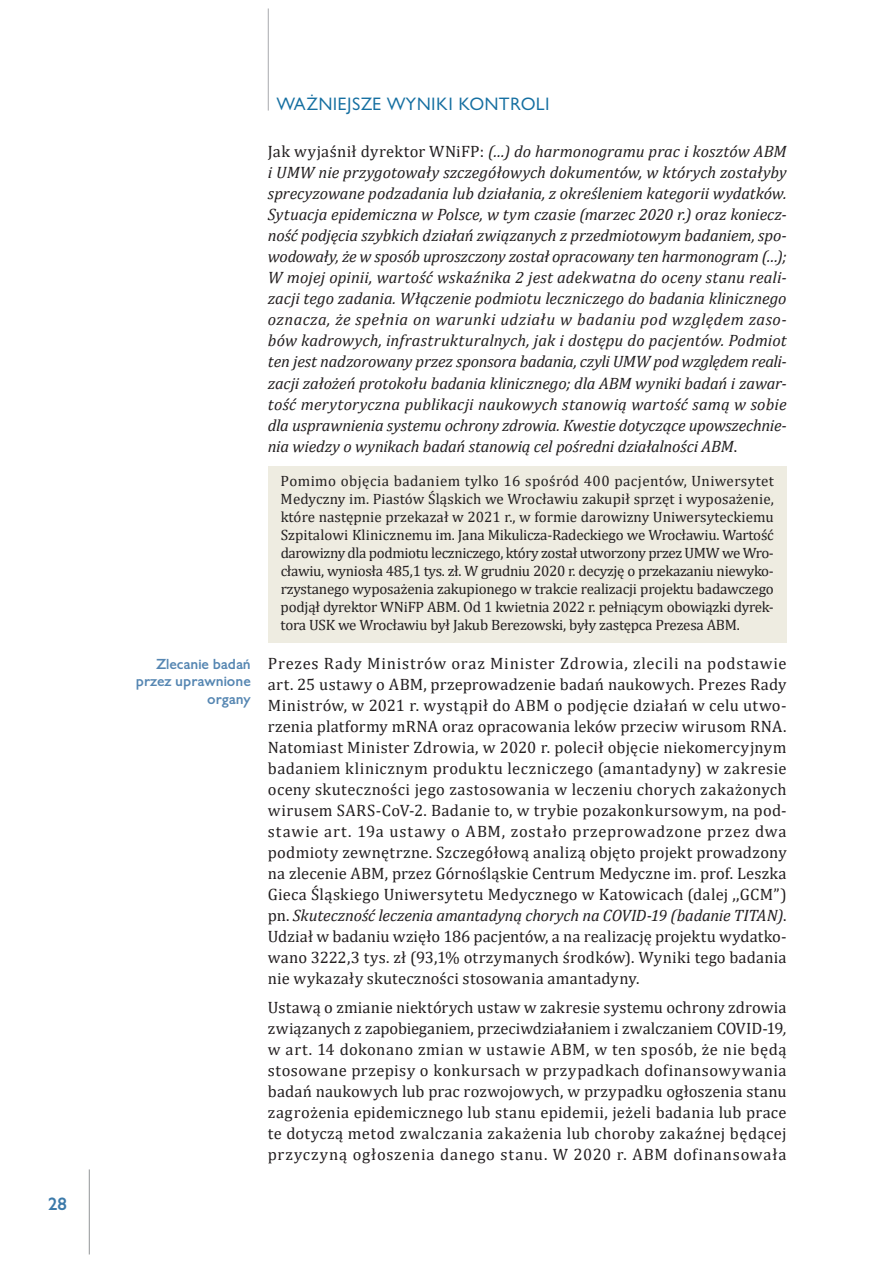
<style>
.page{position:relative;width:893px;height:1263px;background:#fff}
.page>*{position:absolute;margin:0;border:0;box-sizing:border-box;transform-origin:0 0}
.t1{font:16.5px/21px "Cambria";letter-spacing:.03em;color:#231f20;text-align:justify}
.t2{font:italic 16.5px/21px "Cambria";letter-spacing:-.01em;color:#231f20;text-align:justify}
.t3{font:16.5px "Gilead TTEFN";letter-spacing:.05em;color:#156fa1}
.t4{font:700 16.5px "Gilead TTEFN";color:#3c7aaa}
.t5{font:15px/18px "Cambria";letter-spacing:-.015em;color:#231f20;text-align:justify}
.t6{font:700 13.5px/18px "Gilead TTEFN";color:#5586b2;text-align:right}
.s1{font-style:normal}
.s2{font-style:italic}
</style>
<div class="page">
<hr style="left:268px;top:9px;width:1px;height:102px;background:#a8a9ad">
<hr style="left:89px;top:1169px;width:1px;height:85px;background:#939598">
<div style="left:268px;top:466px;width:519px;height:176px;background:#eeece1"></div>
<p class="t4" style="left:48px;top:1193px;width:20px">28</p>
<p class="t6" style="left:136px;top:654px;width:116px">Zlecanie badań przez uprawnione organy</p>
<p class="t3" style="left:276px;top:93px;width:275px">WAŻNIEJSZE WYNIKI KONTROLI</p>
<p class="t2" style="left:268px;top:141px;width:520px"><span class="s1">Jak wyjaśnił dyrektor WNiFP:</span> (…) do harmonogramu prac i kosztów ABM i UMW nie przygotowały szczegółowych dokumentów, w których zostałyby sprecyzowane podzadania lub działania, z określeniem kategorii wydatków.<br>Sytuacja epidemiczna w Polsce, w tym czasie (marzec 2020 r.) oraz koniecz&shy;ność podjęcia szybkich działań związanych z przedmiotowym badaniem, spo&shy;wodowały, że w sposób uproszczony został opracowany ten harmonogram (…); W mojej opinii, wartość wskaźnika 2 jest adekwatna do oceny stanu reali&shy;zacji tego zadania. Włączenie podmiotu leczniczego do badania klinicznego oznacza, że spełnia on warunki udziału w badaniu pod względem zaso&shy;bów kadrowych, infrastrukturalnych, jak i dostępu do pacjentów. Podmiot ten jest nadzorowany przez sponsora badania, czyli UMW pod względem reali&shy;zacji założeń protokołu badania klinicznego; dla ABM wyniki badań i zawar&shy;tość merytoryczna publikacji naukowych stanowią wartość samą w sobie dla usprawnienia systemu ochrony zdrowia. Kwestie dotyczące upowszechnie&shy;nia wiedzy o wynikach badań stanowią cel pośredni działalności ABM<span class="s1">.</span></p>
<p class="t5" style="left:281px;top:472px;width:495px">Pomimo objęcia badaniem tylko 16 spośród 400 pacjentów, Uniwersytet Medyczny im. Piastów Śląskich we Wrocławiu zakupił sprzęt i wyposażenie, które następnie przekazał w 2021 r., w formie darowizny Uniwersyteckiemu Szpitalowi Klinicznemu im. Jana Mikulicza-Radeckiego we Wrocławiu. Wartość darowizny dla podmiotu leczniczego, który został utworzony przez UMW we Wro&shy;cławiu, wyniosła 485,1 tys. zł. W grudniu 2020 r. decyzję o przekazaniu niewyko&shy;rzystanego wyposażenia zakupionego w trakcie realizacji projektu badawczego podjął dyrektor WNiFP ABM. Od 1 kwietnia 2022 r. pełniącym obowiązki dyrek&shy;tora USK we Wrocławiu był Jakub Berezowski, były zastępca Prezesa ABM.</p>
<p class="t1" style="left:268px;top:652px;width:520px">Prezes Rady Ministrów oraz Minister Zdrowia, zlecili na podstawie art. 25 ustawy o ABM, przeprowadzenie badań naukowych. Prezes Rady Ministrów, w 2021 r. wystąpił do ABM o podjęcie działań w celu utwo&shy;rzenia platformy mRNA oraz opracowania leków przeciw wirusom RNA.<br>Natomiast Minister Zdrowia, w 2020 r. polecił objęcie niekomercyjnym badaniem klinicznym produktu leczniczego (amantadyny) w zakresie oceny skuteczności jego zastosowania w leczeniu chorych zakażonych wirusem SARS-CoV-2. Badanie to, w trybie pozakonkursowym, na pod&shy;stawie art. 19a ustawy o ABM, zostało przeprowadzone przez dwa podmioty zewnętrzne. Szczegółową analizą objęto projekt prowadzony na zlecenie ABM, przez Górnośląskie Centrum Medyczne im. prof. Leszka Gieca Śląskiego Uniwersytetu Medycznego w Katowicach (dalej ,,GCM”) pn. <span class="s2">Skuteczność leczenia amantadyną chorych na COVID-19 (badanie TITAN)</span>.<br>Udział w badaniu wzięło 186 pacjentów, a na realizację projektu wydatko&shy;wano 3222,3 tys. zł (93,1% otrzymanych środków). Wyniki tego badania nie wykazały skuteczności stosowania amantadyny.</p>
<p class="t1" style="left:268px;top:997px;width:520px">Ustawą o zmianie niektórych ustaw w zakresie systemu ochrony zdrowia związanych z zapobieganiem, przeciwdziałaniem i zwalczaniem COVID-19<span class="s2">, </span>w art. 14 dokonano zmian w ustawie ABM, w ten sposób, że nie będą stosowane przepisy o konkursach w przypadkach dofinansowywania badań naukowych lub prac rozwojowych, w przypadku ogłoszenia stanu zagrożenia epidemicznego lub stanu epidemii, jeżeli badania lub prace te dotyczą metod zwalczania zakażenia lub choroby zakaźnej będącej przyczyną ogłoszenia danego stanu. W 2020 r. ABM dofinansowała</p>
</div>
